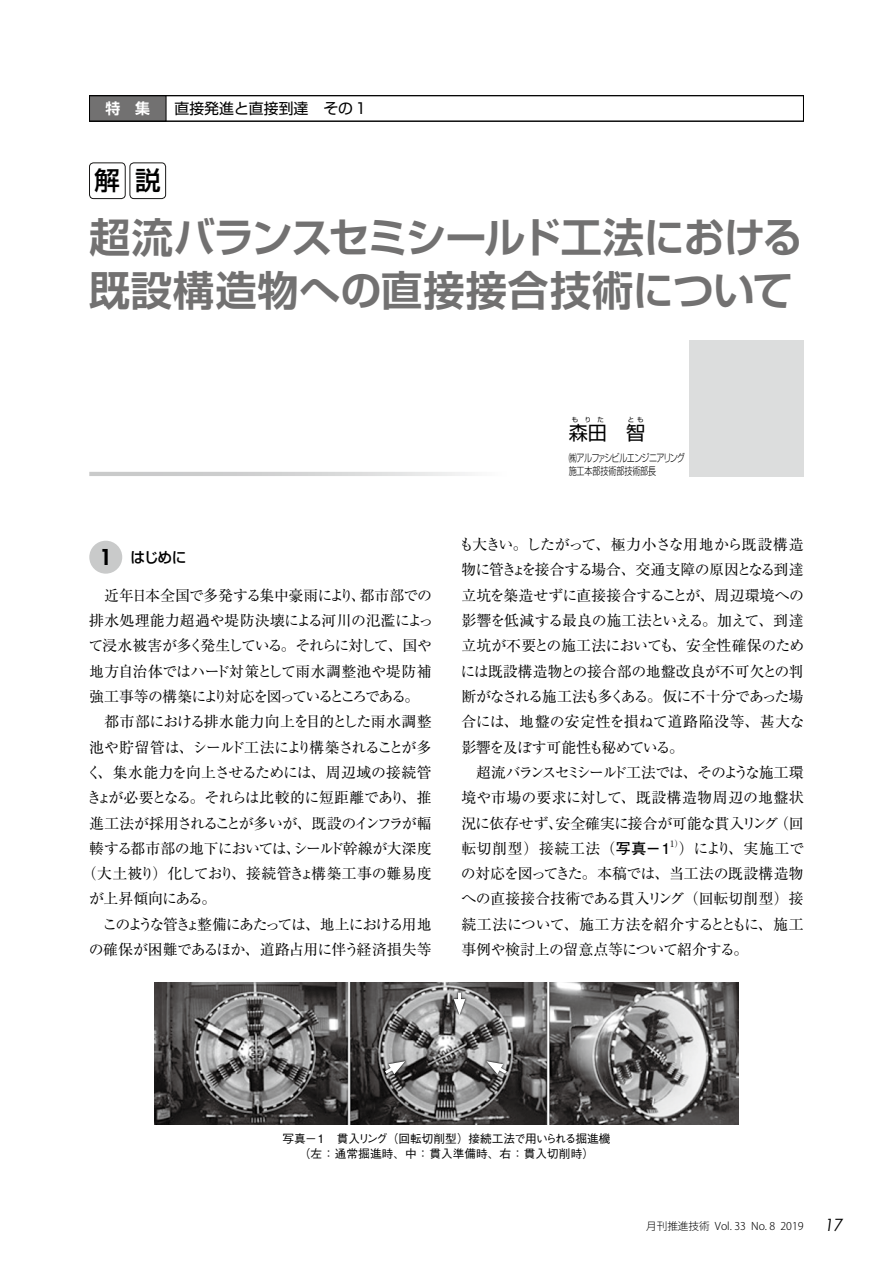
<style>
.page{position:relative;width:893px;height:1263px;background:#fff}
.page>*{position:absolute;margin:0;border:0;box-sizing:border-box;transform-origin:0 0}
.t1{font:700 41.25px/53.1px "Shin Go De";letter-spacing:-.015em;color:#727171}
.t2{font:500 25.5px "Shin Go Pro";color:#000}
.t3{font:19.2px "Shin Go Pro";color:#000}
.t4{font:14.85px/25.3px "Ryumin Pro";letter-spacing:-.035em;color:#000}
.t5{font:14.85px "Ryumin Pro";letter-spacing:-.01em;color:#000}
.t6{font:14.85px "Ryumin Pro";letter-spacing:-.11em;color:#000}
.t7{font:14.85px "Ryumin Pro";letter-spacing:-.075em;color:#000}
.t8{font:14.85px "Ryumin Pro";letter-spacing:-.1em;color:#000}
.t9{font:14.85px "Ryumin Pro";letter-spacing:-.08em;color:#000}
.t10{font:14.85px "Ryumin Pro";letter-spacing:-.07em;color:#000}
.t11{font:14.85px "Ryumin Pro";color:#000}
.t12{font:14.85px "Shin Go Pro";color:#000}
.t13{font:500 14.85px "Shin Go Pro";color:#000}
.t14{font:700 14.85px "Shin Go De";color:#fff}
.t15{font:500 11.7px/14.9px "Gothic BBB Pro";color:#000;text-align:center}
.t16{font:300 10.65px/12.8px "Shin Go Pro";letter-spacing:-.045em;color:#000;scale:.76 1}
.t17{font:300 10.65px "Koz Go Pr 6 N";color:#000}
.t18{font:8.7px "Ryumin Pro";color:#000}
.t19{font:6.45px "Shin Go Pro";color:#000}
.s1{font-family:"Futura";font-weight:800;font-size:21.3px}
.s2{font-family:"Futo Go B101 Pro";font-weight:700}
.s3{font-family:"Century Gothic";font-weight:400;font-style:italic;font-size:16.95px}
</style>
<div class="page">
<div style="left:89px;top:541px;width:33px;height:33px;background:#c9caca;border-radius:50%"></div>
<div style="left:90px;top:96px;width:76px;height:25px;background:#727171"></div>
<div style="left:89px;top:95px;width:715px;height:26px;border:1px solid #000"></div>
<div style="left:89px;top:163px;width:36px;height:36px;border:1px solid #191817;border-radius:4px"></div>
<div style="left:130px;top:163px;width:36px;height:36px;border:1px solid #191817;border-radius:4px"></div>
<svg style="left:89px;top:472px;width:379px;height:4px;background:#d5d6d6"></svg>
<div style="left:689px;top:340px;width:115px;height:136px;background:#dcdddd"></div>
<img style="left:154px;top:982px;width:585px;height:142px">
<svg style="left:452px;top:990px;width:15px;height:27px"></svg>
<svg style="left:454px;top:992px;width:11px;height:23px"></svg>
<svg style="left:383px;top:1059px;width:24px;height:17px"></svg>
<svg style="left:382px;top:1061px;width:23px;height:15px"></svg>
<svg style="left:485px;top:1059px;width:23px;height:17px"></svg>
<svg style="left:486px;top:1061px;width:24px;height:15px"></svg>
<p class="t14" style="left:105px;top:99px;width:46px">特　集</p>
<p class="t12" style="left:175px;top:96px;width:193px">直接発進と直接到達　その1</p>
<h2 class="t2" style="left:95px;top:160px;width:67px">解説</h2>
<h1 class="t1" style="left:89px;top:209px;width:715px">超流バランスセミシールド工法における既設構造物への直接接合技術について</h1>
<p class="t13" style="left:100px;top:545px;width:88px"><span class="s1">1</span> はじめに</p>
<p class="t4" style="left:89px;top:581px;width:344px">　近年日本全国で多発する集中豪雨により、都市部での</p>
<p class="t11" style="left:89px;top:609px;width:346px">排水処理能力超過や堤防決壊による河川の氾濫によっ</p>
<p class="t7" style="left:88px;top:634px;width:345px">て浸水被害が多く発生している。それらに対して、国や</p>
<p class="t4" style="left:89px;top:657px;width:344px">地方自治体ではハード対策として雨水調整池や堤防補</p>
<p class="t8" style="left:89px;top:685px;width:332px">強工事等の構築により対応を図っているところである。</p>
<p class="t4" style="left:89px;top:708px;width:344px">　都市部における排水能力向上を目的とした雨水調整</p>
<p class="t9" style="left:89px;top:735px;width:344px">池や貯留管は、シールド工法により構築されることが多</p>
<p class="t5" style="left:86px;top:761px;width:347px">く、集水能力を向上させるためには、周辺域の接続管</p>
<p class="t4" style="left:87px;top:784px;width:346px">きょが必要となる。それらは比較的に短距離であり、推</p>
<p class="t10" style="left:89px;top:811px;width:344px">進工法が採用されることが多いが、既設のインフラが輻</p>
<p class="t4" style="left:89px;top:834px;width:344px">輳する都市部の地下においては、シールド幹線が大深度</p>
<p class="t5" style="left:82px;top:862px;width:351px">（大土被り）化しており、接続管きょ構築工事の難易度</p>
<p class="t4" style="left:89px;top:885px;width:129px">が上昇傾向にある。</p>
<p class="t6" style="left:89px;top:912px;width:344px">　このような管きょ整備にあたっては、地上における用地</p>
<p class="t4" style="left:89px;top:936px;width:344px">の確保が困難であるほか、道路占用に伴う経済損失等</p>
<p class="t19" style="left:572px;top:414px;width:33px">もりた</p>
<p class="t19" style="left:628px;top:414px;width:17px">とも</p>
<p class="t16" style="left:569px;top:450px;width:165px">㈱アルファシビルエンジニアリング　施工本部技術部技術部長</p>
<p class="t3" style="left:569px;top:417px;width:78px">森田 智</p>
<p class="t4" style="left:459px;top:531px;width:347px">も大きい。したがって、極力小さな用地から既設構造物に管きょを接合する場合、交通支障の原因となる到達立坑を築造せずに直接接合することが、周辺環境への影響を低減する最良の施工法といえる。加えて、到達立坑が不要との施工法においても、安全性確保のためには既設構造物との接合部の地盤改良が不可欠との判断がなされる施工法も多くある。仮に不十分であった場合には、地盤の安定性を損ねて道路陥没等、甚大な影響を及ぼす可能性も秘めている。<br>　超流バランスセミシールド工法では、そのような施工環境や市場の要求に対して、既設構造物周辺の地盤状況に依存せず、安全確実に接合が可能な貫入リング（回転切削型）接続工法（<span class="s2">写真−1</span></p>
<p class="t18" style="left:670px;top:836px;width:15px">1）</p>
<p class="t4" style="left:461px;top:834px;width:345px;text-align:justify;text-indent:218px">）により、実施工での対応を図ってきた。本稿では、当工法の既設構造物への直接接合技術である貫入リング（回転切削型）接続工法について、施工方法を紹介するとともに、施工事例や検討上の留意点等について紹介する。</p>
<p class="t15" style="left:283px;top:1130px;width:329px">写真−1　貫入リング（回転切削型）接続工法で用いられる掘進機（左：通常掘進時、中：貫入準備時、右：貫入切削時）</p>
<p class="t17" style="left:646px;top:1220px;width:199px">月刊推進技術 Vol. 33 No. 8 2019 <span class="s3">17</span></p>
</div>
